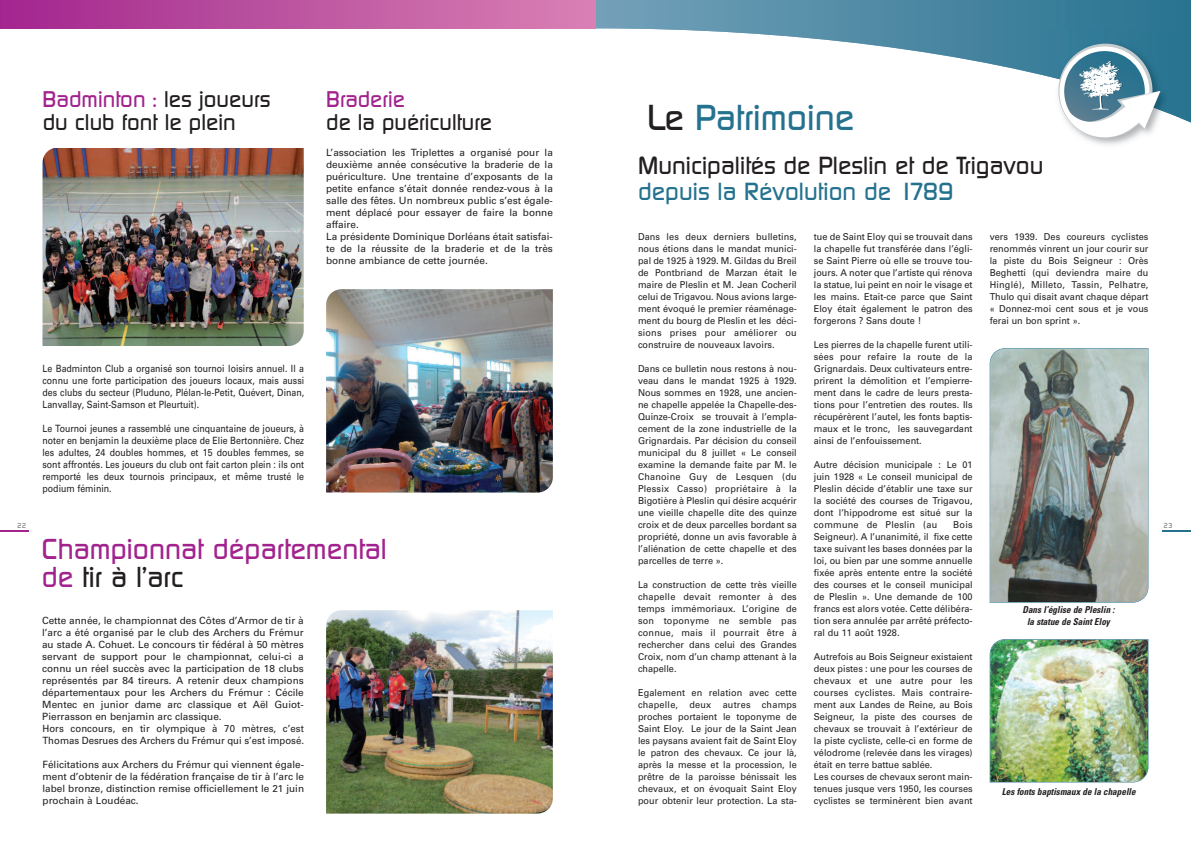
<style>
.page{position:relative;width:1191px;height:842px;background:#fff}
.page>*{position:absolute;margin:0;border:0;box-sizing:border-box;transform-origin:0 0}
.t1{font:500 35px "Digital";color:#25728f}
.t2{font:500 28px/28px "Digital";letter-spacing:-.005em;color:#a2238e}
.t3{font:500 24px "Digital";letter-spacing:-.005em;color:#231f20}
.t4{font:500 24px "Digital";letter-spacing:-.005em;color:#25728f}
.t5{font:500 22px/23px "Digital";letter-spacing:-.005em;color:#231f20}
.t6{font:500 22px "Digital";letter-spacing:-.005em;color:#a2238e}
.t7{font:10px/12px "Univers";color:#231f20}
.t8{font:10px/12px "Univers";color:#231f20;text-align:justify;scale:.88 1}
.t9{font:9.5px/12px "Univers";color:#231f20;text-align:justify;scale:.96 1}
.t10{font:italic 700 condensed 9.5px/12px "Univers";color:#231f20;text-align:center;scale:.96 1}
.t11{font:500 7px "Digital";color:#84827e}
.s1{color:#a2238e}
.s2{color:#231f20}
</style>
<div class="page">
<svg style="left:0;top:531px;width:28px;height:1px"></svg>
<img style="left:43px;top:148px;width:261px;height:198px">
<img style="left:326px;top:289px;width:227px;height:204px">
<img style="left:326px;top:610px;width:227px;height:204px">
<svg style="left:595px;top:0;width:596px;height:123px"></svg>
<img style="left:1048px;top:118px;width:131px;height:27px">
<img style="left:1048px;top:29px;width:131px;height:89px">
<div style="left:1058px;top:44px;width:94px;height:94px;background:#c5cacd;border-radius:50%"></div>
<svg style="left:1059px;top:46px;width:90px;height:90px"></svg>
<div style="left:1064px;top:51px;width:80px;height:81px;background:#29728f;border-radius:50%"></div>
<svg style="left:1059px;top:61px;width:101px;height:76px"></svg>
<svg style="left:1162px;top:531px;width:29px;height:1px"></svg>
<div style="left:0;top:0;width:595px;height:28px;background:linear-gradient(to right,#a2278e,#d982b4)"></div>
<img style="left:989px;top:348px;width:159px;height:255px">
<img style="left:989px;top:639px;width:159px;height:143px">
<h3 class="t5" style="left:43px;top:87px;width:230px"><span class="s1">Badminton :</span> les joueurs du club font le plein</h3>
<h3 class="t6" style="left:326px;top:86px;width:80px">Braderie</h3>
<h3 class="t5" style="left:326px;top:110px;width:167px">de la puériculture</h3>
<p class="t7" style="left:326px;top:147px;width:228px">L’association les Triplettes a organisé pour la deuxième année consécutive la braderie de la puériculture. Une trentaine d’exposants de la petite enfance s’était donnée rendez-vous à la salle des fêtes. Un nombreux public s’est égale&shy;ment déplacé pour essayer de faire la bonne affaire.<br>La présidente Dominique Dorléans était satisfai&shy;te de la réussite de la braderie et de la très bonne ambiance de cette journée.</p>
<p class="t11" style="left:17px;top:521px;width:11px">22</p>
<p class="t8" style="left:43px;top:363px;width:299px">Le Badminton Club a organisé son tournoi loisirs annuel. Il a connu une forte participation des joueurs locaux, mais aussi des clubs du secteur (Pluduno, Plélan-le-Petit, Quévert, Dinan, Lanvallay, Saint-Samson et Pleurtuit).</p>
<p class="t8" style="left:43px;top:423px;width:299px">Le Tournoi jeunes a rassemblé une cinquantaine de joueurs, à noter en benjamin la deuxième place de Elie Bertonnière. Chez les adultes, 24 doubles hommes, et 15 doubles femmes, se sont affrontés. Les joueurs du club ont fait carton plein : ils ont remporté les deux tournois principaux, et même trusté le podium féminin.</p>
<h2 class="t2" style="left:42px;top:535px;width:347px">Championnat départemental de <span class="s2">tir à l’arc</span></h2>
<p class="t7" style="left:42px;top:615px;width:263px">Cette année, le championnat des Côtes d’Armor de tir à l’arc a été organisé par le club des Archers du Frémur au stade A. Cohuet. Le concours tir fédéral à 50 mètres servant de support pour le championnat, celui-ci a connu un réel succès avec la participation de 18 clubs représentés par 84 tireurs. A retenir deux champions départementaux pour les Archers du Frémur : Cécile Mentec en junior dame arc classique et Aël Guiot-Pierrasson en benjamin arc classique.<br>Hors concours, en tir olympique à 70 mètres, c’est Thomas Desrues des Archers du Frémur qui s’est imposé.</p>
<p class="t7" style="left:42px;top:759px;width:263px;text-align:justify">Félicitations aux Archers du Frémur qui viennent égale&shy;ment d’obtenir de la fédération française de tir à l’arc le label bronze, distinction remise officiellement le 21 juin prochain à Loudéac.</p>
<h1 class="t1" style="left:647px;top:98px;width:209px"><span class="s2">Le</span> Patrimoine</h1>
<h3 class="t3" style="left:638px;top:152px;width:407px">Municipalités de Pleslin et de Trigavou</h3>
<h3 class="t4" style="left:638px;top:178px;width:317px">depuis la Révolution de 1789</h3>
<p class="t9" style="left:638px;top:231px;width:167px">Dans les deux derniers bulletins, nous étions dans le mandat munici&shy;pal de 1925 à 1929. M. Gildas du Breil de Pontbriand de Marzan était le maire de Pleslin et M. Jean Cocheril celui de Trigavou. Nous avions large&shy;ment évoqué le premier réaménage&shy;ment du bourg de Pleslin et les déci&shy;sions prises pour améliorer ou construire de nouveaux lavoirs.</p>
<p class="t9" style="left:638px;top:363px;width:167px">Dans ce bulletin nous restons à nou&shy;veau dans le mandat 1925 à 1929.<br>Nous sommes en 1928, une ancien&shy;ne chapelle appelée la Chapelle-des-Quinze-Croix se trouvait à l’empla&shy;cement de la zone industrielle de la Grignardais. Par décision du conseil municipal du 8 juillet « Le conseil examine la demande faite par M. le Chanoine Guy de Lesquen (du Plessix Casso) propriétaire à la Bigotière à Pleslin qui désire acquérir une vieille chapelle dite des quinze croix et de deux parcelles bordant sa propriété, donne un avis favorable à l’aliénation de cette chapelle et des parcelles de terre ».</p>
<p class="t9" style="left:638px;top:579px;width:167px">La construction de cette très vieille chapelle devait remonter à des temps immémoriaux. L’origine de son toponyme ne semble pas connue, mais il pourrait être à rechercher dans celui des Grandes Croix, nom d’un champ attenant à la chapelle.</p>
<p class="t9" style="left:638px;top:687px;width:167px">Egalement en relation avec cette chapelle, deux autres champs proches portaient le toponyme de Saint Eloy. Le jour de la Saint Jean les paysans avaient fait de Saint Eloy le patron des chevaux. Ce jour là, après la messe et la procession, le prêtre de la paroisse bénissait les chevaux, et on évoquait Saint Eloy pour obtenir leur protection. La sta-</p>
<p class="t9" style="left:814px;top:231px;width:167px">tue de Saint Eloy qui se trouvait dans la chapelle fut transférée dans l’égli&shy;se Saint Pierre où elle se trouve tou&shy;jours. A noter que l’artiste qui rénova la statue, lui peint en noir le visage et les mains. Etait-ce parce que Saint Eloy était également le patron des forgerons ? Sans doute !</p>
<p class="t9" style="left:814px;top:339px;width:167px">Les pierres de la chapelle furent utili&shy;sées pour refaire la route de la Grignardais. Deux cultivateurs entre&shy;prirent la démolition et l’empierre&shy;ment dans le cadre de leurs presta&shy;tions pour l’entretien des routes. Ils récupérèrent l’autel, les fonts baptis&shy;maux et le tronc, les sauvegardant ainsi de l’enfouissement.</p>
<p class="t9" style="left:814px;top:459px;width:167px">Autre décision municipale : Le 01 juin 1928 « Le conseil municipal de Pleslin décide d’établir une taxe sur la société des courses de Trigavou, dont l’hippodrome est situé sur la commune de Pleslin (au</p>
<p class="t9" style="left:814px;top:519px;width:167px;text-indent:139px">Bois Seigneur). A l’unanimité, il fixe cette taxe suivant les bases données par la loi, ou bien par une somme annuelle fixée après entente entre la société des courses et le conseil municipal de Pleslin ». Une demande de 100 francs est alors votée. Cette délibéra&shy;tion sera annulée par arrêté préfecto&shy;ral du 11 août 1928.</p>
<p class="t9" style="left:814px;top:651px;width:167px;text-align:left">Autrefois au Bois Seigneur existaient deux pistes : une pour les courses de chevaux et une autre pour les courses cyclistes. Mais contraire&shy;ment aux Landes de Reine, au Bois Seigneur, la piste des courses de chevaux se trouvait à l’extérieur de la piste cycliste, celle-ci en forme de vélodrome (relevée dans les virages) était en terre battue sablée.<br>Les courses de chevaux seront main&shy;tenues jusque vers 1950, les courses cyclistes se terminèrent bien avant</p>
<p class="t9" style="left:989px;top:231px;width:167px">vers 1939. Des coureurs cyclistes renommés vinrent un jour courir sur la piste du Bois Seigneur : Orès Beghetti (qui deviendra maire du Hinglé), Milleto, Tassin, Pelhatre, Thulo qui disait avant chaque départ « Donnez-moi cent sous et je vous ferai un bon sprint ».</p>
<p class="t10" style="left:1022px;top:605px;width:97px">Dans l’église de Pleslin : la statue de Saint Eloy</p>
<p class="t10" style="left:1001px;top:786px;width:141px">Les fonts baptismaux de la chapelle</p>
<p class="t11" style="left:1163px;top:521px;width:11px">23</p>
</div>
